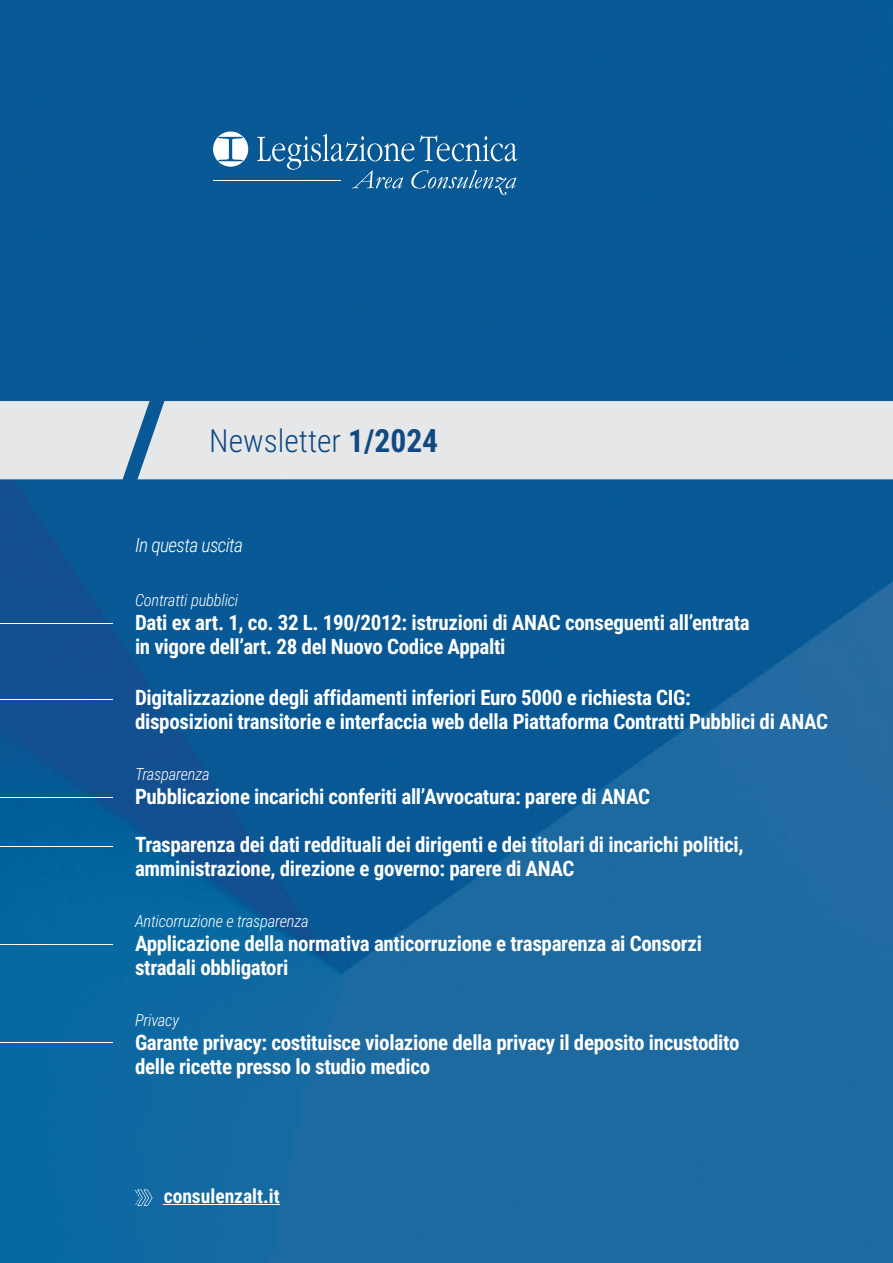
<style>
.page{position:relative;width:893px;height:1263px;background:#fff}
.page>*{position:absolute;margin:0;border:0;box-sizing:border-box;transform-origin:0 0}
.t1{font:300 31.5px "Roboto Condensed";color:#104a83}
.t2{font:700 21px/24px "Roboto Condensed";letter-spacing:-.015em;color:#fff}
.t3{font:700 19.5px "Roboto Condensed";color:#fff}
.t4{font:italic 300 19.5px "Roboto Condensed";letter-spacing:-.03em;color:#fff}
.t5{font:italic 300 16.5px "Roboto Condensed";letter-spacing:-.01em;color:#fff}
.s1{font-weight:700}
</style>
<div class="page">
<img style="left:0;top:0;width:893px;height:1263px">
<svg style="left:257px;top:134px;width:260px;height:61px;background:#256ca2"></svg>
<svg style="left:213px;top:132px;width:35px;height:35px"></svg>
<hr style="left:213px;top:180px;width:127px;height:1px;background:#fff">
<div style="left:150px;top:401px;width:743px;height:78px;background:#e6e7e9"></div>
<svg style="left:0;top:401px;width:150px;height:78px;background:#d5dce2"></svg>
<hr style="left:0;top:623px;width:113px;height:1px;background:#fff">
<hr style="left:0;top:699px;width:113px;height:1px;background:#fff">
<hr style="left:0;top:797px;width:113px;height:1px;background:#fff">
<hr style="left:0;top:846px;width:113px;height:1px;background:#fff">
<hr style="left:0;top:944px;width:113px;height:1px;background:#fff">
<hr style="left:0;top:1042px;width:113px;height:1px;background:#fff">
<hr style="left:164px;top:1204px;width:116px;height:1px;background:#fff">
<svg style="left:135px;top:1190px;width:17px;height:16px"></svg>
<h1 class="t1" style="left:209px;top:419px;width:230px">Newsletter <span class="s1">1/2024</span></h1>
<p class="t4" style="left:135px;top:531px;width:110px">In questa uscita</p>
<p class="t5" style="left:135px;top:588px;width:105px">Contratti pubblici</p>
<p class="t2" style="left:135px;top:609px;width:616px">Dati ex art. 1, co. 32 L. 190/2012: istruzioni di ANAC conseguenti all’entrata in vigore dell’art. 28 del Nuovo Codice Appalti</p>
<p class="t2" style="left:135px;top:684px;width:695px">Digitalizzazione degli affidamenti inferiori Euro 5000 e richiesta CIG:<br>disposizioni transitorie e interfaccia web della Piattaforma Contratti Pubblici di ANAC</p>
<p class="t5" style="left:135px;top:762px;width:76px">Trasparenza</p>
<p class="t2" style="left:135px;top:783px;width:516px">Pubblicazione incarichi conferiti all’Avvocatura: parere di ANAC</p>
<p class="t2" style="left:135px;top:831px;width:610px">Trasparenza dei dati reddituali dei dirigenti e dei titolari di incarichi politici, amministrazione, direzione e governo: parere di ANAC</p>
<p class="t5" style="left:135px;top:909px;width:175px">Anticorruzione e trasparenza</p>
<p class="t2" style="left:135px;top:930px;width:569px">Applicazione della normativa anticorruzione e trasparenza ai Consorzi stradali obbligatori</p>
<p class="t5" style="left:135px;top:1008px;width:46px">Privacy</p>
<p class="t2" style="left:135px;top:1029px;width:606px">Garante privacy: costituisce violazione della privacy il deposito incustodito delle ricette presso lo studio medico</p>
<p class="t3" style="left:164px;top:1182px;width:118px">consulenzalt.it</p>
</div>
